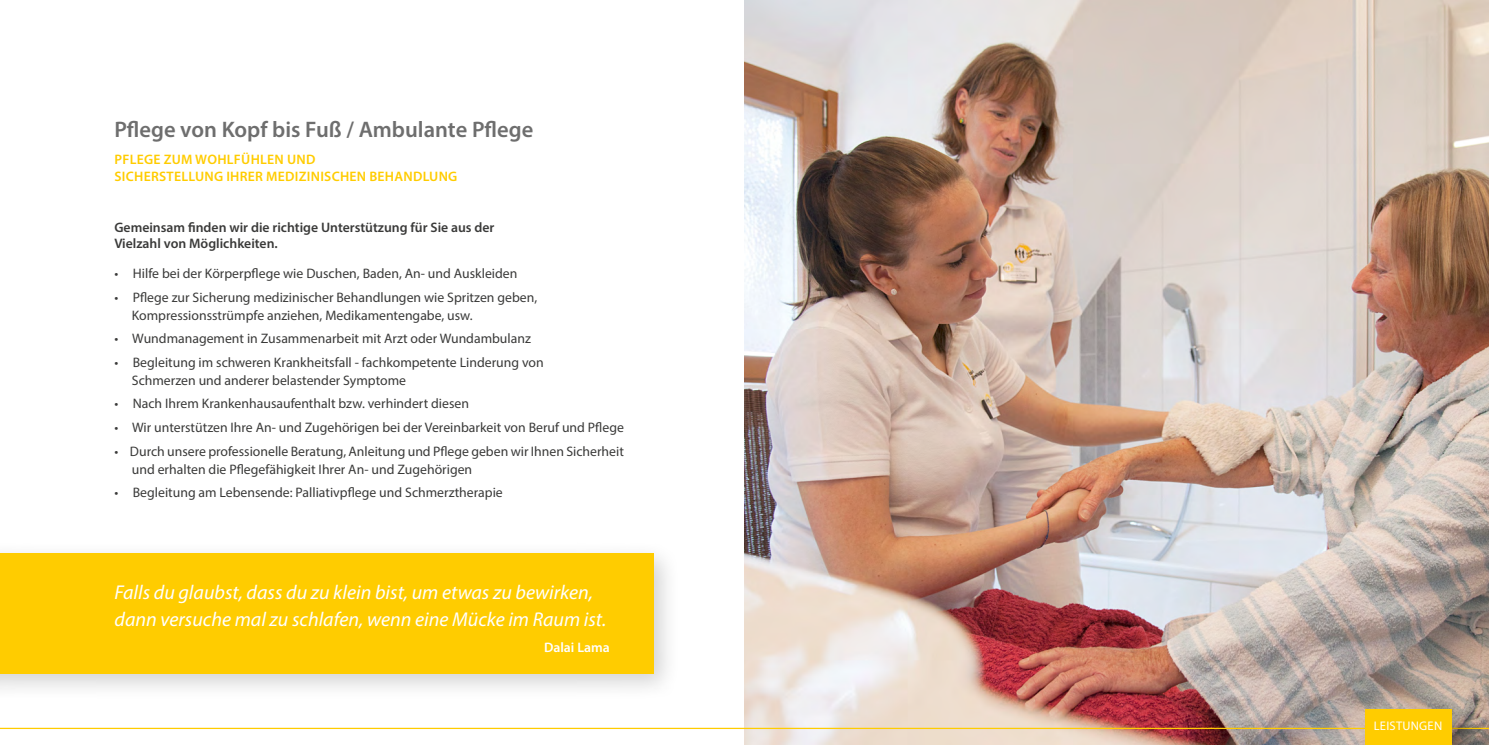
<style>
.page{position:relative;width:1489px;height:745px;background:#fff}
.page>*{position:absolute;margin:0;border:0;box-sizing:border-box;transform-origin:0 0}
.t1{font:600 22.5px "Myriad Pro";color:#6e6e6e}
.t2{font:italic 20px/27px "Myriad Pro";color:#fff}
.t3{font:13.75px/17.5px "Myriad Pro";color:#3a3a39}
.t4{font:600 13.75px/16.5px "Myriad Pro";color:#3a3a39}
.t5{font:600 13.75px/16.5px "Myriad Pro";letter-spacing:.02em;color:#fc0}
.t6{font:600 13.75px "Myriad Pro";color:#fff}
.t7{font:12.5px "Myriad Pro";letter-spacing:.02em;color:#fff}
</style>
<div class="page">
<img style="left:744px;top:0;width:744px;height:744px">
<div style="left:0;top:540px;width:681px;height:161px;background:#000;opacity:.18"></div>
<div style="left:0;top:553px;width:653px;height:120px;background:#fc0"></div>
<hr style="left:0;top:727px;width:1488px;height:1px;background:#fc0">
<div style="left:1356px;top:701px;width:128px;height:43px;background:#000;opacity:.36"></div>
<div style="left:1364px;top:709px;width:86px;height:35px;background:#fc0"></div>
<h1 class="t1" style="left:114px;top:115px;width:420px">Pflege von Kopf bis Fuß / Ambulante Pflege</h1>
<p class="t5" style="left:114px;top:151px;width:344px">PFLEGE ZUM WOHLFÜHLEN UND<br>SICHERSTELLUNG IHRER MEDIZINISCHEN BEHANDLUNG</p>
<p class="t4" style="left:114px;top:218px;width:382px">Gemeinsam finden wir die richtige Unterstützung für Sie aus der<br>Vielzahl von Möglichkeiten.</p>
<p class="t3" style="left:114px;top:264px;width:404px">• Hilfe bei der Körperpflege wie Duschen, Baden, An- und Auskleiden</p>
<p class="t3" style="left:132px;top:288px;width:407px;text-indent:-17px">• Pflege zur Sicherung medizinischer Behandlungen wie Spritzen geben,<br>Kompressionsstrümpfe anziehen, Medikamentengabe, usw.</p>
<p class="t3" style="left:114px;top:329px;width:418px">• Wundmanagement in Zusammenarbeit mit Arzt oder Wundambulanz</p>
<p class="t3" style="left:132px;top:353px;width:413px;text-indent:-17px">• Begleitung im schweren Krankheitsfall - fachkompetente Linderung von<br>Schmerzen und anderer belastender Symptome</p>
<p class="t3" style="left:114px;top:394px;width:356px">• Nach Ihrem Krankenhausaufenthalt bzw. verhindert diesen</p>
<p class="t3" style="left:114px;top:418px;width:511px">• Wir unterstützen Ihre An- und Zugehörigen bei der Vereinbarkeit von Beruf und Pflege</p>
<p class="t3" style="left:132px;top:442px;width:493px;text-indent:-17px">• Durch unsere professionelle Beratung, Anleitung und Pflege geben wir Ihnen Sicherheit und erhalten die Pflegefähigkeit Ihrer An- und Zugehörigen</p>
<p class="t3" style="left:114px;top:483px;width:390px">• Begleitung am Lebensende: Palliativpflege und Schmerztherapie</p>
<h2 class="t2" style="left:115px;top:577px;width:493px">Falls du glaubst, dass du zu klein bist, um etwas zu bewirken, dann versuche mal zu schlafen, wenn eine Mücke im Raum ist.</h2>
<p class="t6" style="left:544px;top:638px;width:67px">Dalai Lama</p>
<p class="t7" style="left:1373px;top:718px;width:70px">LEISTUNGEN</p>
</div>
